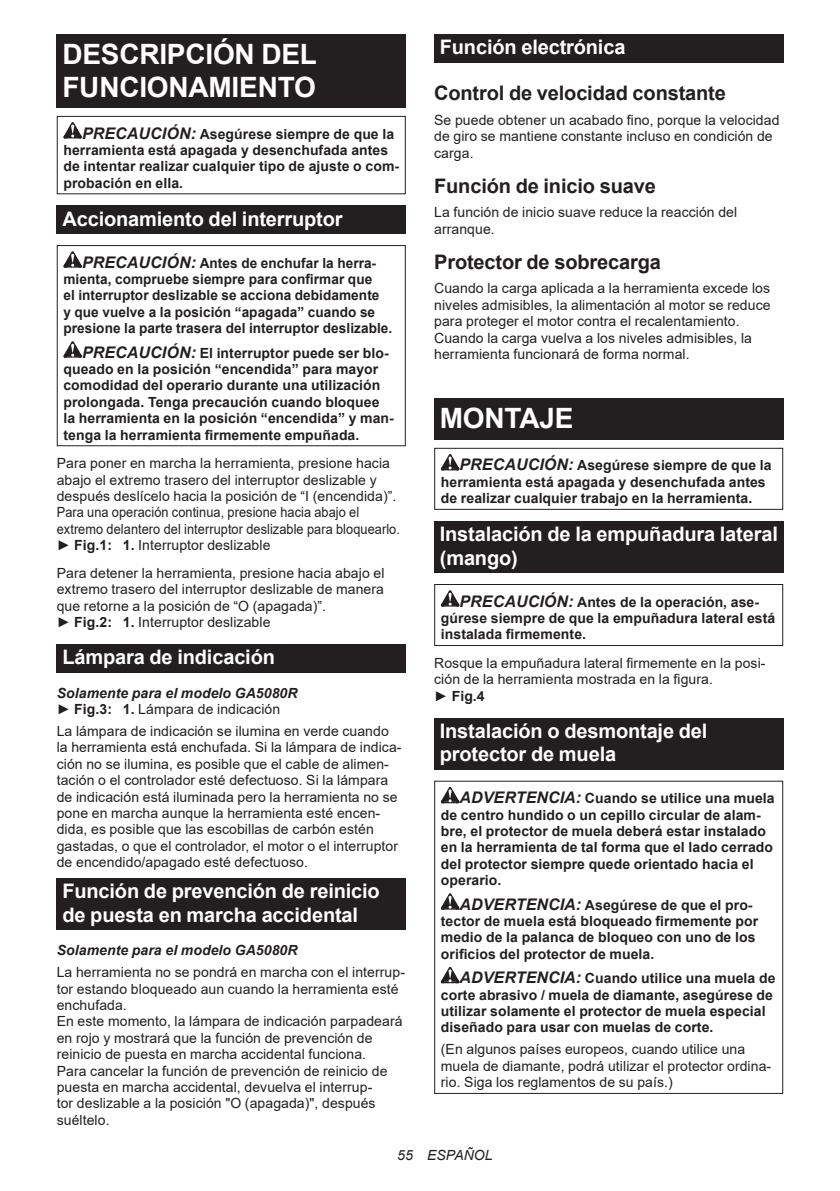
<style>
.page{position:relative;width:840px;height:1191px;background:#fff}
.page>*{position:absolute;margin:0;border:0;box-sizing:border-box;transform-origin:0 0}
.t1{font:700 28px/32.8px "Arial";letter-spacing:-.01em;color:#fff}
.t2{font:700 20px/23.4px "Arial";letter-spacing:-.01em;color:#fff}
.t3{font:700 20px "Arial";letter-spacing:-.01em;color:#231f20}
.t4{font:14px/16.4px "Arial";letter-spacing:.005em;color:#231f20}
.t5{font:700 14px/16.4px "Arial";letter-spacing:.005em;color:#231f20}
.t6{font:italic 700 14px/16.4px "Arial";letter-spacing:.005em;color:#231f20}
.t7{font:italic 14px "Arial";letter-spacing:.005em;color:#231f20}
.s1{font-style:italic;font-size:16px}
.s2{font-weight:700}
.s3{font-weight:400;font-style:normal}
.s4{font-style:normal}
</style>
<div class="page">
<div style="left:57px;top:34px;width:348px;height:74px;background:#231f20"></div>
<svg style="left:63px;top:122px;width:19px;height:16px"></svg>
<div style="left:57px;top:116px;width:348px;height:78px;border:1px solid #231f20"></div>
<div style="left:57px;top:206px;width:348px;height:28px;background:#231f20"></div>
<svg style="left:63px;top:251px;width:19px;height:17px"></svg>
<svg style="left:63px;top:341px;width:19px;height:17px"></svg>
<div style="left:57px;top:245px;width:348px;height:201px;border:1px solid #231f20"></div>
<div style="left:57px;top:644px;width:348px;height:28px;background:#231f20"></div>
<div style="left:57px;top:878px;width:348px;height:52px;background:#231f20"></div>
<div style="left:434px;top:34px;width:348px;height:29px;background:#231f20"></div>
<div style="left:434px;top:399px;width:348px;height:41px;background:#231f20"></div>
<svg style="left:440px;top:454px;width:19px;height:16px"></svg>
<div style="left:434px;top:448px;width:348px;height:62px;border:1px solid #231f20"></div>
<div style="left:434px;top:521px;width:348px;height:52px;background:#231f20"></div>
<svg style="left:440px;top:590px;width:19px;height:16px"></svg>
<div style="left:434px;top:584px;width:348px;height:62px;border:1px solid #231f20"></div>
<div style="left:434px;top:718px;width:348px;height:52px;background:#231f20"></div>
<svg style="left:440px;top:787px;width:19px;height:16px"></svg>
<svg style="left:440px;top:893px;width:19px;height:16px"></svg>
<svg style="left:440px;top:967px;width:19px;height:16px"></svg>
<div style="left:434px;top:780px;width:348px;height:314px;border:1px solid #231f20"></div>
<h1 class="t1" style="left:62px;top:38px;width:256px">DESCRIPCIÓN DEL<br>FUNCIONAMIENTO</h1>
<p class="t5" style="left:63px;top:125px;width:337px;text-indent:19px"><span class="s1">PRECAUCIÓN:</span> Asegúrese siempre de que la herramienta está apagada y desenchufada antes de intentar realizar cualquier tipo de ajuste o com&shy;probación en ella.</p>
<h2 class="t2" style="left:62px;top:207px;width:281px">Accionamiento del interruptor</h2>
<p class="t5" style="left:63px;top:255px;width:330px;text-indent:19px"><span class="s1">PRECAUCIÓN:</span> Antes de enchufar la herra&shy;mienta, compruebe siempre para confirmar que<br>el interruptor deslizable se acciona debidamente<br>y que vuelve a la posición “apagada” cuando se presione la parte trasera del interruptor deslizable.</p>
<p class="t5" style="left:63px;top:345px;width:332px;text-indent:19px"><span class="s1">PRECAUCIÓN:</span> El interruptor puede ser blo&shy;queado en la posición “encendida” para mayor comodidad del operario durante una utilización prolongada. Tenga precaución cuando bloquee la herramienta en la posición “encendida” y man&shy;tenga la herramienta firmemente empuñada.</p>
<p class="t4" style="left:57px;top:455px;width:344px">Para poner en marcha la herramienta, presione hacia abajo el extremo trasero del interruptor deslizable y después deslícelo hacia la posición de “I (encendida)”.<br>Para una operación continua, presione hacia abajo el extremo delantero del interruptor deslizable para bloquearlo. ► <span class="s2">Fig.1: 1.</span> Interruptor deslizable</p>
<p class="t4" style="left:57px;top:565px;width:329px">Para detener la herramienta, presione hacia abajo el extremo trasero del interruptor deslizable de manera que retorne a la posición de “O (apagada)”.<br>► <span class="s2">Fig.2: 1.</span> Interruptor deslizable</p>
<h2 class="t2" style="left:62px;top:645px;width:214px">Lámpara de indicación</h2>
<p class="t6" style="left:57px;top:685px;width:242px">Solamente para el modelo GA5080R <span class="s3">►</span> <span class="s4">Fig.3: 1.</span> <span class="s3">Lámpara de indicación</span></p>
<p class="t4" style="left:57px;top:723px;width:346px">La lámpara de indicación se ilumina en verde cuando la herramienta está enchufada. Si la lámpara de indica&shy;ción no se ilumina, es posible que el cable de alimen&shy;tación o el controlador esté defectuoso. Si la lámpara de indicación está iluminada pero la herramienta no se pone en marcha aunque la herramienta esté encen&shy;dida, es posible que las escobillas de carbón estén gastadas, o que el controlador, el motor o el interruptor de encendido/apagado esté defectuoso.</p>
<h2 class="t2" style="left:62px;top:880px;width:319px">Función de prevención de reinicio de puesta en marcha accidental</h2>
<p class="t6" style="left:57px;top:942px;width:242px">Solamente para el modelo GA5080R</p>
<p class="t4" style="left:57px;top:964px;width:349px">La herramienta no se pondrá en marcha con el interrup&shy;tor estando bloqueado aun cuando la herramienta esté enchufada.<br>En este momento, la lámpara de indicación parpadeará en rojo y mostrará que la función de prevención de reinicio de puesta en marcha accidental funciona.<br>Para cancelar la función de prevención de reinicio de puesta en marcha accidental, devuelva el interrup-<br>tor deslizable a la posición "O (apagada)", después suéltelo.</p>
<h2 class="t2" style="left:439px;top:36px;width:187px">Función electrónica</h2>
<h2 class="t3" style="left:434px;top:79px;width:293px">Control de velocidad constante</h2>
<p class="t4" style="left:434px;top:112px;width:346px">Se puede obtener un acabado fino, porque la velocidad de giro se mantiene constante incluso en condición de carga.</p>
<h2 class="t3" style="left:434px;top:171px;width:223px">Función de inicio suave</h2>
<p class="t4" style="left:434px;top:204px;width:304px">La función de inicio suave reduce la reacción del arranque.</p>
<h2 class="t3" style="left:434px;top:247px;width:228px">Protector de sobrecarga</h2>
<p class="t4" style="left:434px;top:280px;width:338px">Cuando la carga aplicada a la herramienta excede los niveles admisibles, la alimentación al motor se reduce para proteger el motor contra el recalentamiento.<br>Cuando la carga vuelva a los niveles admisibles, la herramienta funcionará de forma normal.</p>
<h1 class="t1" style="left:439px;top:402px;width:135px">MONTAJE</h1>
<p class="t5" style="left:440px;top:457px;width:332px;text-indent:19px"><span class="s1">PRECAUCIÓN:</span> Asegúrese siempre de que la herramienta está apagada y desenchufada antes de realizar cualquier trabajo en la herramienta.</p>
<h2 class="t2" style="left:439px;top:522px;width:339px">Instalación de la empuñadura lateral (mango)</h2>
<p class="t5" style="left:440px;top:593px;width:336px;text-indent:19px"><span class="s1">PRECAUCIÓN:</span> Antes de la operación, ase&shy;gúrese siempre de que la empuñadura lateral está instalada firmemente.</p>
<p class="t4" style="left:434px;top:655px;width:333px">Rosque la empuñadura lateral firmemente en la posi&shy;ción de la herramienta mostrada en la figura.<br>► <span class="s2">Fig.4</span></p>
<h2 class="t2" style="left:439px;top:719px;width:269px">Instalación o desmontaje del protector de muela</h2>
<p class="t5" style="left:440px;top:790px;width:335px;text-indent:19px"><span class="s1">ADVERTENCIA:</span> Cuando se utilice una muela de centro hundido o un cepillo circular de alam&shy;bre, el protector de muela deberá estar instalado en la herramienta de tal forma que el lado cerrado del protector siempre quede orientado hacia el operario.</p>
<p class="t5" style="left:440px;top:896px;width:318px;text-indent:19px"><span class="s1">ADVERTENCIA:</span> Asegúrese de que el pro&shy;tector de muela está bloqueado firmemente por medio de la palanca de bloqueo con uno de los orificios del protector de muela.</p>
<p class="t5" style="left:440px;top:970px;width:336px;text-indent:19px"><span class="s1">ADVERTENCIA:</span> Cuando utilice una muela de corte abrasivo / muela de diamante, asegúrese de utilizar solamente el protector de muela especial diseñado para usar con muelas de corte.</p>
<p class="t4" style="left:440px;top:1041px;width:332px">(En algunos países europeos, cuando utilice una muela de diamante, podrá utilizar el protector ordina&shy;rio. Siga los reglamentos de su país.)</p>
<p class="t7" style="left:397px;top:1146px;width:97px">55 ESPAÑOL</p>
</div>
